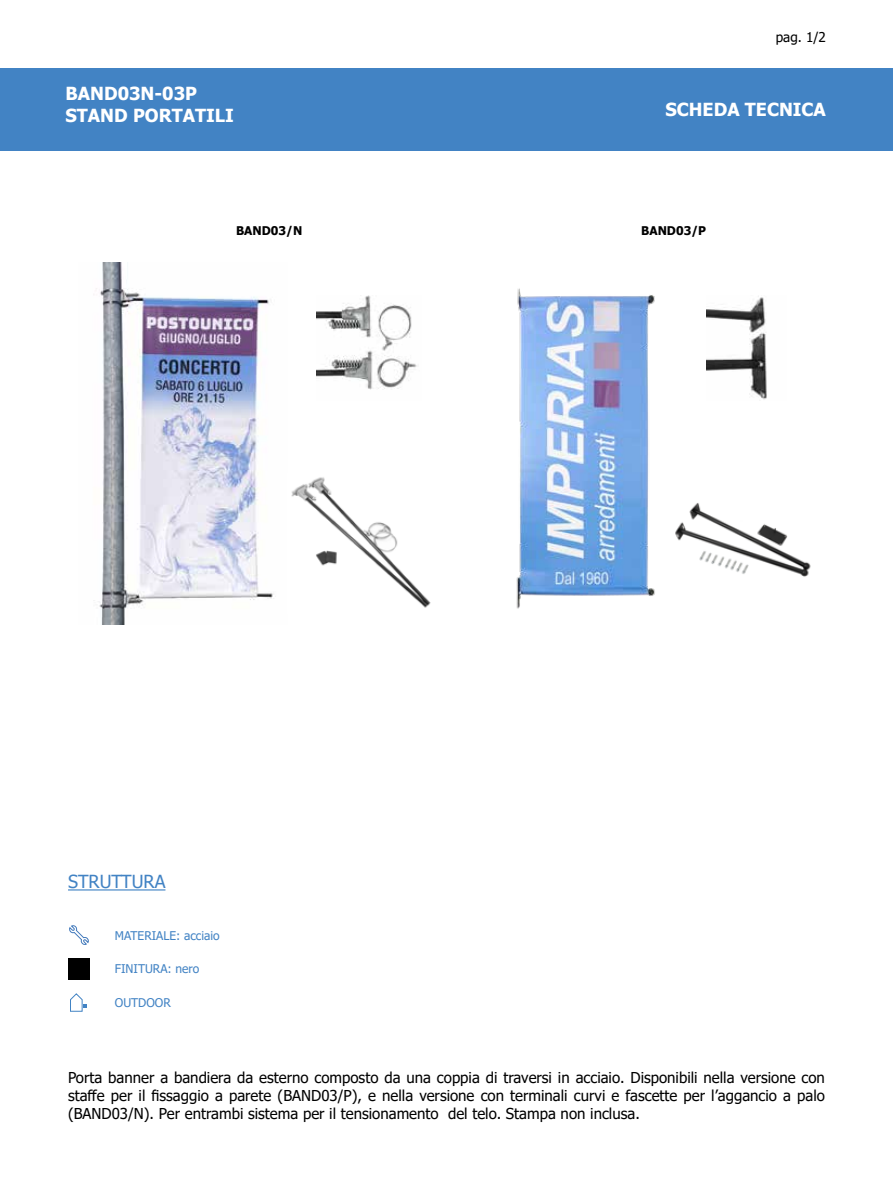
<style>
.page{position:relative;width:893px;height:1187px;background:#fff}
.page>*{position:absolute;margin:0;border:0;box-sizing:border-box;transform-origin:0 0}
.t1{font:700 18px/21.6px "Tahoma";color:#fff}
.t2{font:18px "Tahoma";color:#4283c4}
.t3{font:15px/18px "Tahoma";color:#000;text-align:justify}
.t4{font:13.5px "Tahoma";color:#000}
.t5{font:12px "Tahoma";color:#4283c4}
.t6{font:700 12px "Tahoma";color:#000}
</style>
<div class="page">
<hr style="left:68px;top:889px;width:97px;height:1px;background:#4283c4">
<svg style="left:69px;top:925px;width:20px;height:20px"></svg>
<div style="left:68px;top:958px;width:21px;height:21px;background:#000"></div>
<svg style="left:70px;top:993px;width:17px;height:18px"></svg>
<div style="left:0;top:68px;width:893px;height:82px;background:#4283c4"></div>
<img style="left:96px;top:263px;width:177px;height:361px">
<img style="left:516px;top:288px;width:139px;height:321px">
<img style="left:317px;top:296px;width:100px;height:94px">
<img style="left:291px;top:477px;width:140px;height:131px">
<img style="left:706px;top:296px;width:61px;height:104px">
<img style="left:675px;top:503px;width:136px;height:74px">
<p class="t1" style="left:65px;top:84px;width:170px">BAND03N-03P<br>STAND PORTATILI</p>
<p class="t4" style="left:776px;top:28px;width:52px">pag. 1/2</p>
<p class="t1" style="left:678px;top:91px;width:162px">SCHEDA TECNICA</p>
<p class="t1" style="left:665px;top:99px;width:162px">SCHEDA TECNICA</p>
<p class="t6" style="left:236px;top:222px;width:68px">BAND03/N</p>
<p class="t6" style="left:641px;top:222px;width:66px">BAND03/P</p>
<p class="t2" style="left:68px;top:869px;width:99px">STRUTTURA</p>
<p class="t5" style="left:115px;top:927px;width:106px">MATERIALE: acciaio</p>
<p class="t5" style="left:115px;top:960px;width:86px">FINITURA: nero</p>
<p class="t5" style="left:115px;top:994px;width:57px">OUTDOOR</p>
<p class="t3" style="left:68px;top:1069px;width:758px">Porta banner a bandiera da esterno composto da una coppia di traversi in acciaio. Disponibili nella versione con staffe per il fissaggio a parete (BAND03/P), e nella versione con terminali curvi e fascette per l’aggancio a palo (BAND03/N). Per entrambi sistema per il tensionamento del telo. Stampa non inclusa.</p>
</div>
